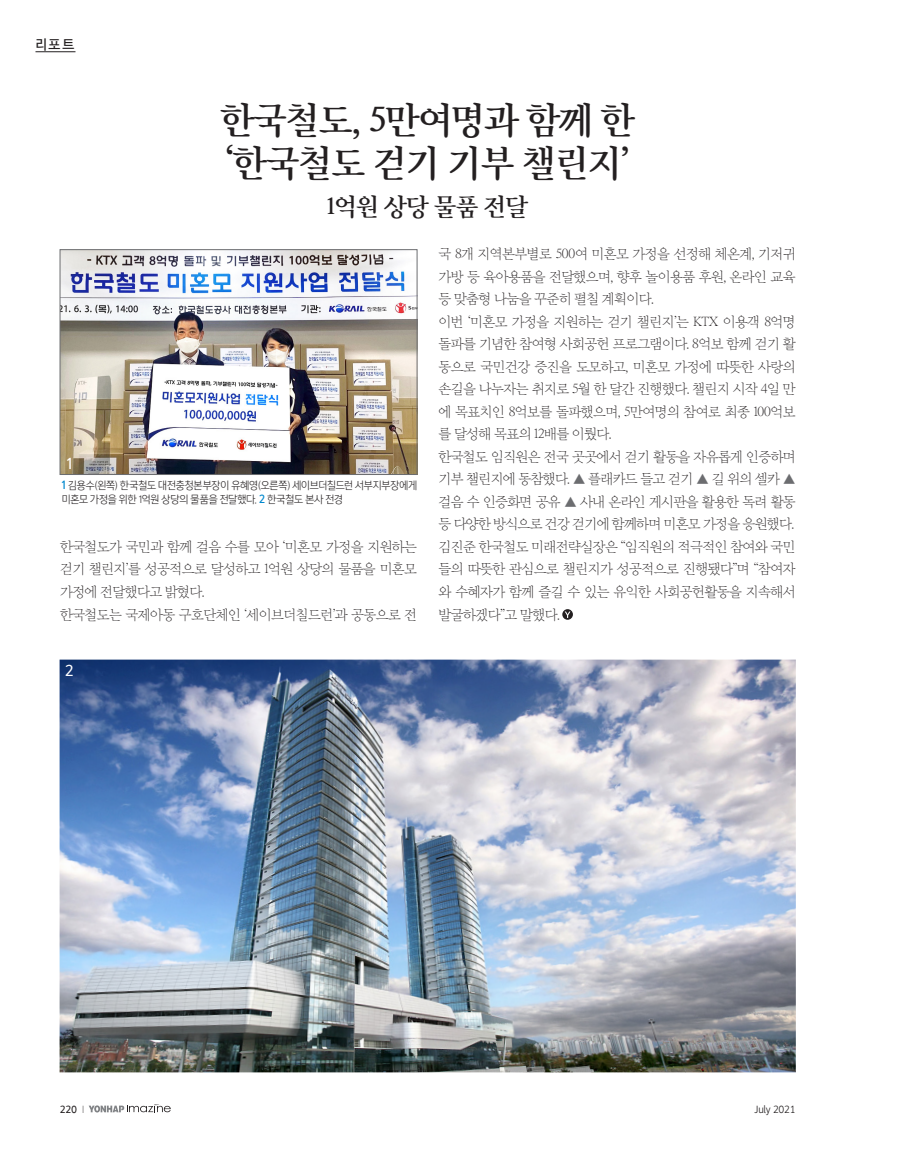
<style>
.page{position:relative;width:898px;height:1149px;background:#fff}
.page>*{position:absolute;margin:0;border:0;box-sizing:border-box;transform-origin:0 0}
.t1{font:36px "Yoon Myungjo Pro 750";letter-spacing:-.02em;color:#231f20;scale:.95 1}
.t2{font:24px "Yoon Myungjo Pro 750";letter-spacing:-.02em;color:#231f20;scale:.95 1}
._2019_사진설명{font:14.25px "Yoon Gothic Pro 760";color:#fff}
._2019_명조_본문{font:13.8px/22.5px "Yoon Myungjo Pro 710";letter-spacing:-.05em;color:#231f20;text-align:justify}
.t3{font:12.75px "Yoon Gothic Pro 760";color:#231f20}
._2019_사진설명-2{font:10.5px/14.2px "Yoon Gothic Pro 730";letter-spacing:-.025em;color:#231f20;scale:.95 1}
.t4{font:500 10.5px "Arita Heiti";letter-spacing:-.025em;color:#231f20}
.t5{font:700 10.5px "Arita Heiti";color:#231f20}
.s1{font-family:"Yoon Gothic Pro 770";color:#0088ce}
.s2{color:#6c6d70}
.s3{font-weight:300}
</style>
<div class="page">
<svg style="left:89px;top:1104px;width:82px;height:8px"></svg>
<img style="left:60px;top:659px;width:735px;height:412px">
<svg style="left:562px;top:609px;width:10px;height:10px"></svg>
<svg style="left:564px;top:611px;width:6px;height:6px"></svg>
<img style="left:62px;top:251px;width:353px;height:221px">
<div style="left:60px;top:249px;width:357px;height:225px;border:1px solid #6c6d70"></div>
<hr style="left:35px;top:51px;width:40px;height:1px;background:#231f20">
<p class="t3" style="left:35px;top:35px;width:40px">리포트</p>
<p class="t1" style="left:220px;top:97px;width:437px">한국철도, 5만여명과 함께 한</p>
<p class="t1" style="left:226px;top:140px;width:425px">‘한국철도 걷기 기부 챌린지’</p>
<p class="t2" style="left:327px;top:191px;width:213px">1억원 상당 물품 전달</p>
<p class="_2019_사진설명" style="left:67px;top:454px;width:7px">1</p>
<p class="_2019_사진설명-2" style="left:62px;top:478px;width:375px"><span class="s1">1</span> 김용수(왼쪽) 한국철도 대전충청본부장이 유혜영(오른쪽) 세이브더칠드런 서부지부장에게 미혼모 가정을 위한 1억원 상당의 물품을 전달했다. <span class="s1">2</span> 한국철도 본사 전경</p>
<p class="_2019_명조_본문" style="left:60px;top:535px;width:358px">한국철도가 국민과 함께 걸음 수를 모아 ‘미혼모 가정을 지원하는 걷기 챌린지’를 성공적으로 달성하고 1억원 상당의 물품을 미혼모 가정에 전달했다고 밝혔다.</p>
<p class="_2019_명조_본문" style="left:60px;top:602px;width:358px">한국철도는 국제아동 구호단체인 ‘세이브더칠드런’과 공동으로 전</p>
<p class="_2019_사진설명" style="left:65px;top:661px;width:10px">2</p>
<p class="_2019_명조_본문" style="left:438px;top:242px;width:358px">국 8개 지역본부별로 500여 미혼모 가정을 선정해 체온계, 기저귀 가방 등 육아용품을 전달했으며, 향후 놀이용품 후원, 온라인 교육 등 맞춤형 나눔을 꾸준히 펼칠 계획이다.</p>
<p class="_2019_명조_본문" style="left:438px;top:310px;width:358px">이번 ‘미혼모 가정을 지원하는 걷기 챌린지’는 KTX 이용객 8억명 돌파를 기념한 참여형 사회공헌 프로그램이다. 8억보 함께 걷기 활 동으로 국민건강 증진을 도모하고, 미혼모 가정에 따뜻한 사랑의 손길을 나누자는 취지로 5월 한 달간 진행했다. 챌린지 시작 4일 만 에 목표치인 8억보를 돌파했으며, 5만여명의 참여로 최종 100억보 를 달성해 목표의 12배를 이뤘다.</p>
<p class="_2019_명조_본문" style="left:438px;top:445px;width:358px">한국철도 임직원은 전국 곳곳에서 걷기 활동을 자유롭게 인증하며 기부 챌린지에 동참했다. <span class="s2">▲</span> 플래카드 들고 걷기 <span class="s2">▲</span> 길 위의 셀카 <span class="s2">▲ </span>걸음 수 인증화면 공유 <span class="s2">▲</span> 사내 온라인 게시판을 활용한 독려 활동 등 다양한 방식으로 건강 걷기에 함께하며 미혼모 가정을 응원했다.</p>
<p class="_2019_명조_본문" style="left:438px;top:535px;width:358px">김진준 한국철도 미래전략실장은 “임직원의 적극적인 참여와 국민 들의 따뜻한 관심으로 챌린지가 성공적으로 진행됐다”며 “참여자 와 수혜자가 함께 즐길 수 있는 유익한 사회공헌활동을 지속해서 발굴하겠다”고 말했다.</p>
<p class="t5" style="left:60px;top:1102px;width:26px">220 <span class="s3">I</span></p>
<p class="t4" style="left:754px;top:1102px;width:43px">July 2021</p>
</div>
